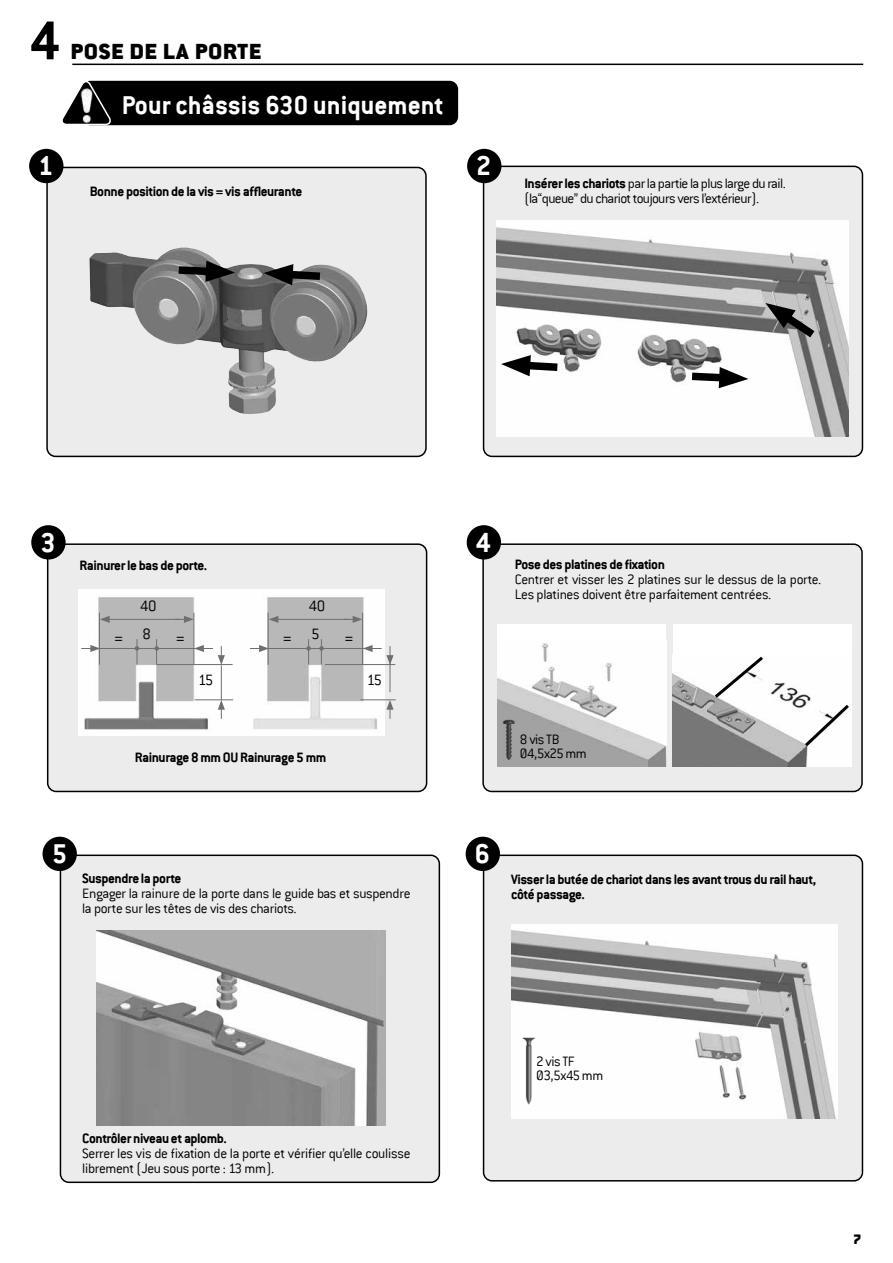
<style>
.page{position:relative;width:893px;height:1263px;background:#fff}
.page>*{position:absolute;margin:0;border:0;box-sizing:border-box;transform-origin:0 0}
.t1{font:700 60px "Conduit ITC";color:#000}
.t2{font:700 30px "Conduit ITC";color:#fff}
.t3{font:700 28.5px "Conduit ITC";color:#fff}
.t4{font:900 24px "Conduit ITC";letter-spacing:.04em;color:#000}
.t5{font:300 16.5px "Conduit ITC";letter-spacing:-.065em;color:#000}
.t6{font:300 15px/15px "Conduit ITC";letter-spacing:-.025em;color:#000}
.t7{font:700 15px/15px "Conduit ITC";letter-spacing:-.03em;color:#000}
.t8{font:300 15px/15px "Conduit ITC";letter-spacing:-.045em;color:#000}
.t9{font:900 15px "Conduit ITC";color:#000}
.s1{font-weight:700}
</style>
<div class="page">
<div style="left:47px;top:167px;width:379px;height:289px;background:#ececec;border-radius:9px"></div>
<div style="left:46px;top:167px;width:381px;height:290px;border:2px solid #000;border-radius:9px"></div>
<div style="left:29px;top:149px;width:34px;height:34px;background:#000;border-radius:50%"></div>
<div style="left:48px;top:544px;width:379px;height:247px;background:#ececec;border-radius:9px"></div>
<div style="left:47px;top:543px;width:380px;height:249px;border:2px solid #000;border-radius:9px"></div>
<div style="left:31px;top:525px;width:35px;height:34px;background:#000;border-radius:50%"></div>
<img style="left:79px;top:589px;width:306px;height:146px">
<hr style="left:99px;top:613px;width:1px;height:52px;background:#6f6f6f">
<hr style="left:268px;top:613px;width:1px;height:52px;background:#6f6f6f">
<hr style="left:193px;top:613px;width:1px;height:52px;background:#6f6f6f">
<hr style="left:362px;top:613px;width:1px;height:52px;background:#6f6f6f">
<hr style="left:195px;top:699px;width:38px;height:1px;background:#6f6f6f">
<hr style="left:360px;top:699px;width:36px;height:1px;background:#6f6f6f">
<hr style="left:156px;top:664px;width:77px;height:1px;background:#6f6f6f">
<hr style="left:325px;top:664px;width:70px;height:1px;background:#6f6f6f">
<hr style="left:221px;top:665px;width:1px;height:35px;background:#6f6f6f">
<hr style="left:389px;top:657px;width:1px;height:35px;background:#6f6f6f">
<hr style="left:99px;top:648px;width:98px;height:1px;background:#6f6f6f">
<hr style="left:268px;top:648px;width:98px;height:1px;background:#6f6f6f">
<svg style="left:218px;top:700px;width:7px;height:19px"></svg>
<svg style="left:386px;top:700px;width:8px;height:19px"></svg>
<svg style="left:81px;top:645px;width:18px;height:7px"></svg>
<svg style="left:250px;top:645px;width:19px;height:7px"></svg>
<svg style="left:194px;top:645px;width:31px;height:19px"></svg>
<svg style="left:363px;top:645px;width:31px;height:19px"></svg>
<svg style="left:175px;top:616px;width:19px;height:7px"></svg>
<svg style="left:344px;top:616px;width:18px;height:7px"></svg>
<hr style="left:107px;top:619px;width:73px;height:1px;background:#6f6f6f">
<svg style="left:100px;top:616px;width:10px;height:7px"></svg>
<hr style="left:276px;top:619px;width:73px;height:1px;background:#6f6f6f">
<svg style="left:269px;top:616px;width:9px;height:7px"></svg>
<svg style="left:154px;top:639px;width:5px;height:25px"></svg>
<svg style="left:319px;top:639px;width:5px;height:25px"></svg>
<svg style="left:135px;top:639px;width:4px;height:25px"></svg>
<svg style="left:306px;top:639px;width:5px;height:25px"></svg>
<div style="left:484px;top:166px;width:378px;height:290px;background:#ececec;border-radius:9px"></div>
<div style="left:483px;top:166px;width:380px;height:291px;border:2px solid #000;border-radius:9px"></div>
<img style="left:497px;top:220px;width:352px;height:217px">
<div style="left:467px;top:149px;width:34px;height:34px;background:#000;border-radius:50%"></div>
<div style="left:484px;top:855px;width:378px;height:326px;background:#ececec;border-radius:9px"></div>
<div style="left:483px;top:854px;width:380px;height:327px;border:2px solid #000;border-radius:9px"></div>
<img style="left:511px;top:925px;width:327px;height:193px">
<img style="left:521px;top:1033px;width:16px;height:71px">
<div style="left:466px;top:837px;width:34px;height:34px;background:#000;border-radius:50%"></div>
<hr style="left:72px;top:64px;width:791px;height:1px;background:#000">
<div style="left:82px;top:81px;width:376px;height:44px;background:#000;border-radius:9px"></div>
<svg style="left:62px;top:81px;width:49px;height:45px"></svg>
<img style="left:76px;top:87px;width:21px;height:37px">
<img style="left:89px;top:248px;width:279px;height:166px">
<svg style="left:501px;top:355px;width:64px;height:21px"></svg>
<svg style="left:264px;top:264px;width:64px;height:21px"></svg>
<svg style="left:684px;top:367px;width:64px;height:21px"></svg>
<svg style="left:765px;top:302px;width:58px;height:43px;background:#888"></svg>
<svg style="left:171px;top:261px;width:64px;height:21px"></svg>
<div style="left:483px;top:544px;width:379px;height:247px;background:#ececec;border-radius:9px"></div>
<div style="left:482px;top:543px;width:381px;height:249px;border:2px solid #000;border-radius:9px"></div>
<div style="left:467px;top:525px;width:34px;height:34px;background:#000;border-radius:50%"></div>
<div style="left:498px;top:624px;width:168px;height:142px;background:#fff"></div>
<img style="left:498px;top:643px;width:168px;height:123px">
<div style="left:673px;top:624px;width:178px;height:142px;background:#fff"></div>
<img style="left:673px;top:674px;width:138px;height:92px">
<img style="left:501px;top:716px;width:14px;height:43px">
<svg style="left:712px;top:656px;width:54px;height:45px"></svg>
<svg style="left:802px;top:702px;width:50px;height:47px"></svg>
<div style="left:60px;top:855px;width:379px;height:327px;background:#ececec;border-radius:9px"></div>
<div style="left:60px;top:854px;width:380px;height:329px;border:2px solid #000;border-radius:9px"></div>
<div style="left:43px;top:837px;width:34px;height:34px;background:#000;border-radius:50%"></div>
<img style="left:97px;top:930px;width:289px;height:195px">
<h1 class="t1" style="left:30px;top:5px;width:32px">4</h1>
<h3 class="t4" style="left:71px;top:37px;width:192px">POSE DE LA PORTE</h3>
<h3 class="t3" style="left:122px;top:88px;width:323px">Pour châssis 630 uniquement</h3>
<h2 class="t2" style="left:38px;top:148px;width:17px">1</h2>
<p class="t7" style="left:90px;top:183px;width:214px">Bonne position de la vis = vis affleurante</p>
<h2 class="t2" style="left:476px;top:148px;width:17px">2</h2>
<p class="t8" style="left:524px;top:176px;width:263px"><span class="s1">Insérer les chariots</span> par la partie la plus large du rail. (la“queue” du chariot toujours vers l’extérieur).</p>
<h2 class="t2" style="left:40px;top:525px;width:17px">3</h2>
<p class="t7" style="left:80px;top:558px;width:129px">Rainurer le bas de porte.</p>
<p class="t5" style="left:140px;top:597px;width:18px">40</p>
<p class="t5" style="left:309px;top:597px;width:18px">40</p>
<p class="t5" style="left:115px;top:626px;width:38px">= 8</p>
<p class="t5" style="left:176px;top:628px;width:10px">=</p>
<p class="t5" style="left:283px;top:626px;width:38px">= 5</p>
<p class="t5" style="left:345px;top:628px;width:10px">=</p>
<p class="t5" style="left:198px;top:671px;width:17px">15</p>
<p class="t5" style="left:367px;top:671px;width:17px">15</p>
<p class="t7" style="left:135px;top:750px;width:193px">Rainurage 8 mm OU Rainurage 5 mm</p>
<h2 class="t2" style="left:52px;top:836px;width:17px">5</h2>
<p class="t7" style="left:82px;top:870px;width:101px">Suspendre la porte</p>
<p class="t6" style="left:82px;top:885px;width:330px">Engager la rainure de la porte dans le guide bas et suspendre la porte sur les têtes de vis des chariots.</p>
<p class="t7" style="left:82px;top:1130px;width:146px">Contrôler niveau et aplomb.</p>
<p class="t6" style="left:82px;top:1146px;width:330px">Serrer les vis de fixation de la porte et vérifier qu’elle coulisse librement (Jeu sous porte : 13 mm).</p>
<h2 class="t2" style="left:476px;top:525px;width:17px">4</h2>
<p class="t7" style="left:515px;top:556px;width:152px">Pose des platines de fixation</p>
<p class="t6" style="left:515px;top:572px;width:308px">Centrer et visser les 2 platines sur le dessus de la porte.<br>Les platines doivent être parfaitement centrées.</p>
<p class="t6" style="left:520px;top:733px;width:68px;line-height:13.5px">8 vis TB<br>Ø4,5x25 mm</p>
<h2 class="t2" style="left:475px;top:836px;width:17px">6</h2>
<p class="t7" style="left:511px;top:871px;width:307px">Visser la butée de chariot dans les avant trous du rail haut, côté passage.</p>
<p class="t6" style="left:536px;top:1055px;width:69px;line-height:13.5px">2 vis TF<br>Ø3,5x45 mm</p>
<p class="t9" style="left:853px;top:1230px;width:10px">7</p>
</div>
